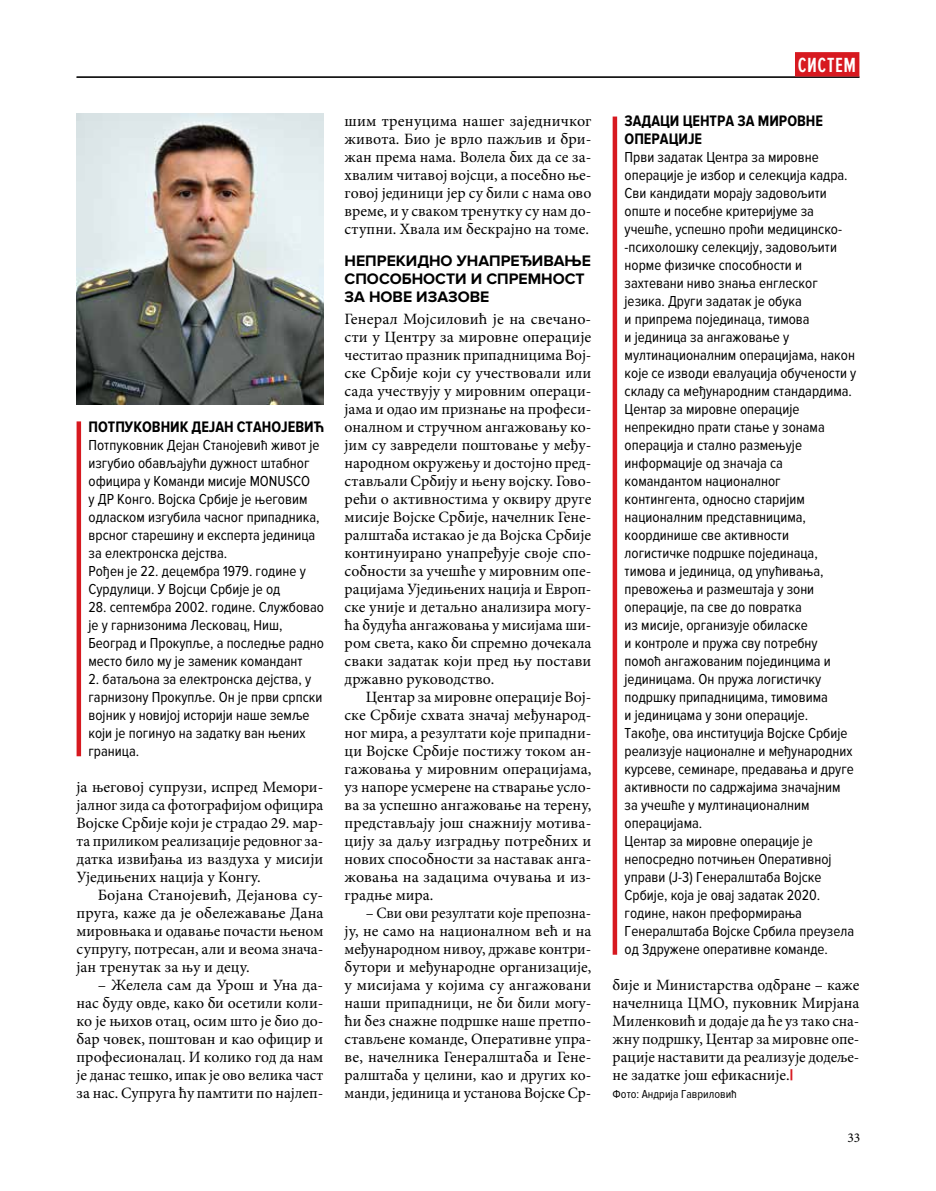
<style>
.page{position:relative;width:936px;height:1191px;background:#fff}
.page>*{position:absolute;margin:0;border:0;box-sizing:border-box;transform-origin:0 0}
.t1{font:600 21.3px "Proxima Nova Ex Cn";letter-spacing:.03em;color:#fff}
.t2{font:15.75px/18px "Minion Pro";color:#000;text-align:justify}
.t3{font:700 15.75px/18px "Proxima Nova Cond";color:#000}
.t4{font:700 15.75px/18px "Proxima Nova";color:#000}
.t5{font:15px/18px "Proxima Nova Cond";color:#000}
.t6{font:13.5px "Minion Pro";color:#000}
.t7{font:12px "Proxima Nova Cond";color:#000}
.s1{font-family:"Proxima Nova";font-weight:900;color:#d71920}
</style>
<div class="page">
<div style="left:612px;top:117px;width:5px;height:837px;background:#d71920"></div>
<hr style="left:77px;top:421px;width:4px;height:335px;background:#d71920">
<img style="left:77px;top:114px;width:246px;height:291px">
<hr style="left:77px;top:77px;width:782px;height:1px;background:#000">
<div style="left:795px;top:52px;width:64px;height:25px;background:#d71920"></div>
<p class="t3" style="left:88px;top:418px;width:237px">ПОТПУКОВНИК ДЕЈАН СТАНОЈЕВИЋ</p>
<p class="t5" style="left:88px;top:436px;width:232px">Потпуковник Дејан Станојевић живот је изгубио обављајући дужност штабног официра у Команди мисије MONUSCO у ДР Конго. Војска Србије је његовим одласком изгубила часног припадника, врсног старешину и експерта јединица за електронска дејства.<br>Рођен је 22. децембра 1979. године у Сурдулици. У Војсци Србије је од</p>
<p class="t5" style="left:88px;top:598px;width:237px">28. септембра 2002. године. Службовао је у гарнизонима Лесковац, Ниш, Београд и Прокупље, а последње радно место било му је заменик командант</p>
<p class="t5" style="left:88px;top:670px;width:235px">2. батаљона за електронска дејства, у гарнизону Прокупље. Он је први српски војник у новијој историји наше земље који је погинуо на задатку ван њених граница.</p>
<p class="t2" style="left:77px;top:778px;width:248px">ја његовој супрузи, испред Мемори&shy;јалног зида са фотографијом официра Војске Србије који је страдао 29. мар&shy;та приликом реализације редовног за&shy;датка извиђања из ваздуха у мисији Уједињених нација у Конгу.</p>
<p class="t2" style="left:77px;top:886px;width:248px;text-indent:21px">Бојана Станојевић, Дејанова су&shy;пруга, каже да је обележавање Дана мировњака и одавање почасти њеном супругу, потресан, али и веома знача&shy;јан тренутак за њу и децу.</p>
<p class="t2" style="left:77px;top:976px;width:248px;text-indent:21px">– Желела сам да Урош и Уна да&shy;нас буду овде, како би осетили коли&shy;ко је њихов отац, осим што је био до&shy;бар човек, поштован и као официр и професионалац. И колико год да нам је данас тешко, ипак је ово велика част за нас. Супруга ћу памтити по најлеп-</p>
<p class="t2" style="left:344px;top:112px;width:248px">шим тренуцима нашег заједничког живота. Био је врло пажљив и бри&shy;жан према нама. Волела бих да се за&shy;хвалим читавој војсци, а посебно ње&shy;говој јединици јер су били с нама ово време, и у сваком тренутку су нам до&shy;ступни. Хвала им бескрајно на томе.</p>
<p class="t4" style="left:344px;top:252px;width:248px">НЕПРЕКИДНО УНАПРЕЂИВАЊЕ<br>СПОСОБНОСТИ И СПРЕМНОСТ<br>ЗА НОВЕ ИЗАЗОВЕ</p>
<p class="t2" style="left:344px;top:310px;width:248px">Генерал Мојсиловић је на свечано&shy;сти у Центру за мировне операције честитао празник припадницима Вој&shy;ске Србије који су учествовали или сада учествују у мировним операци&shy;јама и одао им признање на професи&shy;оналном и стручном ангажовању ко&shy;јим су завредели поштовање у међу&shy;народном окружењу и достојно пред&shy;стављали Србију и њену војску. Гово&shy;рећи о активностима у оквиру друге мисије Војске Србије, начелник Гене&shy;ралштаба истакао је да Војска Србије континуирано унапређује своје спо&shy;собности за учешће у мировним опе&shy;рацијама Уједињених нација и Европ&shy;ске уније и детаљно анализира могу&shy;ћа будућа ангажовања у мисијама ши&shy;ром света, како би спремно дочекала сваки задатак који пред њу постави државно руководство.</p>
<p class="t2" style="left:344px;top:688px;width:248px;text-indent:21px">Центар за мировне операције Вој&shy;ске Србије схвата значај међународ&shy;ног мира, а резултати које припадни&shy;ци Војске Србије постижу током ан&shy;гажовања у мировним операцијама, уз напоре усмерене на стварање усло&shy;ва за успешно ангажовање на терену, представљају још снажнију мотива&shy;цију за даљу изградњу потребних и нових способности за наставак анга&shy;жовања на задацима очувања и из&shy;градње мира.</p>
<p class="t2" style="left:344px;top:904px;width:248px;text-indent:21px">– Сви ови резултати које препозна&shy;ју, не само на националном већ и на међународном нивоу, државе контри&shy;бутори и међународне организације, у мисијама у којима су ангажовани наши припадници, не би били могу&shy;ћи без снажне подршке наше претпо&shy;стављене команде, Оперативне упра&shy;ве, начелника Генералштаба и Гене&shy;ралштаба у целини, као и других ко&shy;манди, јединица и установа Војске Ср-</p>
<h1 class="t1" style="left:797px;top:53px;width:60px">СИСТЕМ</h1>
<p class="t3" style="left:624px;top:112px;width:200px">ЗАДАЦИ ЦЕНТРА ЗА МИРОВНЕ<br>ОПЕРАЦИЈЕ</p>
<p class="t5" style="left:624px;top:148px;width:233px">Први задатак Центра за мировне операције је избор и селекција кадра.<br>Сви кандидати морају задовољити опште и посебне критеријуме за учешће, успешно проћи медицинско--психолошку селекцију, задовољити норме физичке способности и захтевани ниво знања енглеског језика. Други задатак је обука<br>и припрема појединаца, тимова<br>и јединица за ангажовање у мултинационалним операцијама, након које се изводи евалуација обучености у складу са међународним стандардима.<br>Центар за мировне операције непрекидно прати стање у зонама операција и стално размењује информације од значаја са командантом националног контингента, односно старијим националним представницима, координише све активности логистичке подршке појединаца, тимова и јединица, од упућивања, превожења и размештаја у зони операције, па све до повратка<br>из мисије, организује обиласке<br>и контроле и пружа сву потребну помоћ ангажованим појединцима и јединицама. Он пружа логистичку подршку припадницима, тимовима<br>и јединицама у зони операције.<br>Такође, ова институција Војске Србије реализује националне и међународних курсеве, семинаре, предавања и друге активности по садржајима значајним за учешће у мултинационалним операцијама.<br>Центар за мировне операције је непосредно потчињен Оперативној управи (Ј-3) Генералштаба Војске<br>Србије, која је овај задатак 2020. године, након преформирања<br>Генералштаба Војске Србила преузела од Здружене оперативне команде.</p>
<p class="t2" style="left:612px;top:976px;width:248px">бије и Министарства одбране – каже начелница ЦМО, пуковник Мирјана Миленковић и додаје да ће уз тако сна&shy;жну подршку, Центар за мировне опе&shy;рације наставити да реализује додеље&shy;не задатке још ефикасније.<span class="s1">|</span></p>
<p class="t7" style="left:612px;top:1087px;width:126px">Фото: Андрија Гавриловић</p>
<p class="t6" style="left:847px;top:1128px;width:14px">33</p>
</div>
